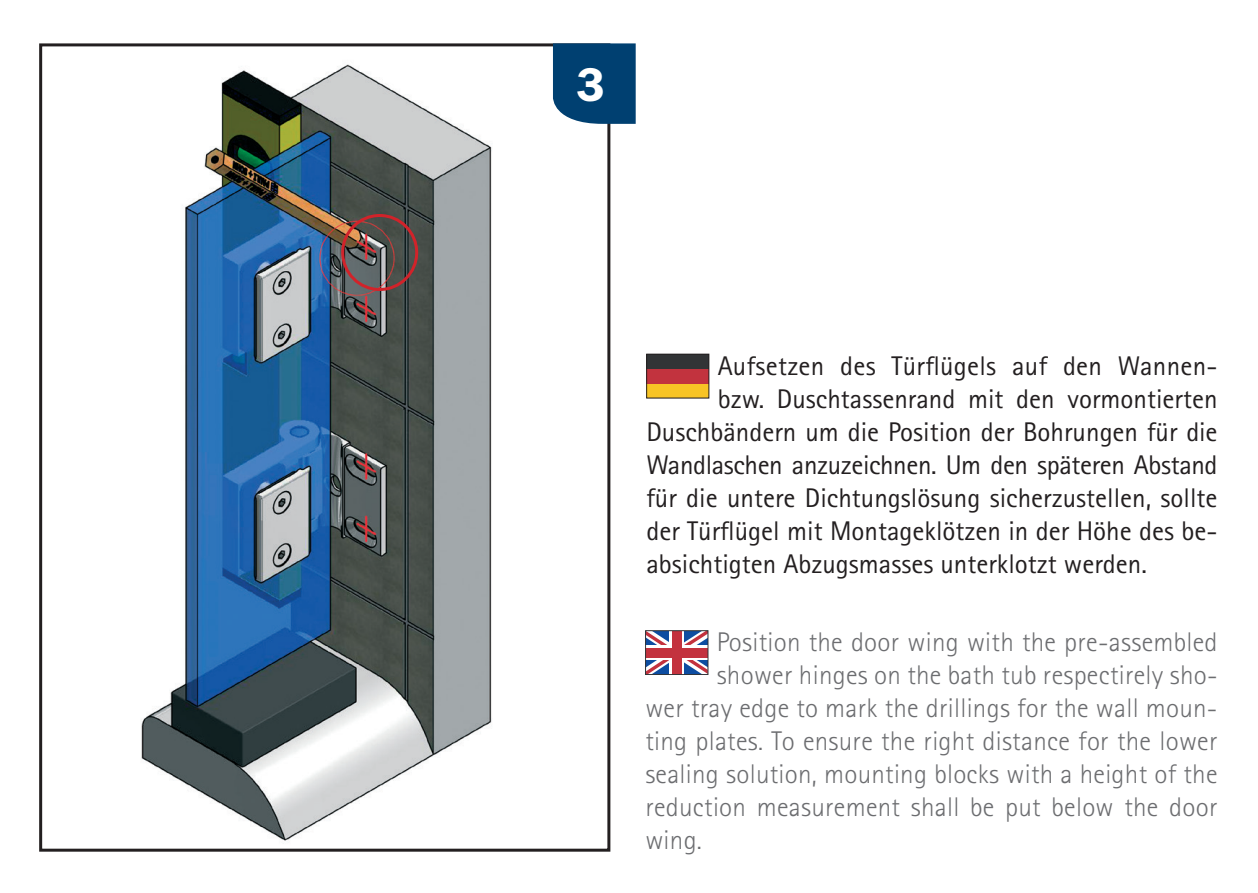
<style>
.page{position:relative;width:1258px;height:893px;background:#fff}
.page>*{position:absolute;margin:0;border:0;box-sizing:border-box;transform-origin:0 0}
.t1{font:600 48.9px "Franklin Got Itc TCE";color:#fff}
.t2{font:27px "Rotis Sans Serif";color:#231f20}
.t3{font:300 27px "Rotis Sans Serif";letter-spacing:.01em;color:#6c6d70}
</style>
<div class="page">
<img style="left:141px;top:64px;width:351px;height:777px">
<div style="left:39px;top:43px;width:571px;height:808px;border:3px solid #231f20"></div>
<div style="left:553px;top:43px;width:82px;height:81px;background:#004071"></div>
<svg style="left:647px;top:632px;width:59px;height:40px"></svg>
<svg style="left:669px;top:632px;width:14px;height:40px"></svg>
<svg style="left:647px;top:645px;width:59px;height:15px"></svg>
<div style="left:672px;top:631px;width:9px;height:43px;background:#c3323e"></div>
<div style="left:645px;top:648px;width:63px;height:9px;background:#c3323e"></div>
<div style="left:645px;top:630px;width:63px;height:44px;border:1px solid #323436"></div>
<div style="left:646px;top:383px;width:63px;height:15px;background:#f8c425"></div>
<div style="left:646px;top:369px;width:63px;height:14px;background:#c2333e"></div>
<div style="left:646px;top:354px;width:63px;height:15px;background:#323436"></div>
<div style="left:646px;top:354px;width:63px;height:44px;border:1px solid #231f20"></div>
<div style="left:341px;top:214px;width:77px;height:77px;border:3px solid #d1232a;border-radius:50%"></div>
<h1 class="t1" style="left:576px;top:58px;width:30px">3</h1>
<p class="t2" style="left:717px;top:349px;width:501px">Aufsetzen des Türflügels auf den Wannen-</p>
<p class="t2" style="left:717px;top:382px;width:501px">bzw. Duschtassenrand mit den vormontierten</p>
<p class="t2" style="left:646px;top:415px;width:572px">Duschbändern um die Position der Bohrungen für die</p>
<p class="t2" style="left:646px;top:448px;width:572px">Wandlaschen anzuzeichnen. Um den späteren Abstand</p>
<p class="t2" style="left:646px;top:481px;width:572px">für die untere Dichtungslösung sicherzustellen, sollte</p>
<p class="t2" style="left:646px;top:514px;width:572px">der Türflügel mit Montageklötzen in der Höhe des be-</p>
<p class="t2" style="left:646px;top:547px;width:502px">absichtigten Abzugsmasses unterklotzt werden.</p>
<p class="t3" style="left:716px;top:626px;width:502px">Position the door wing with the pre-assembled</p>
<p class="t3" style="left:716px;top:659px;width:502px">shower hinges on the bath tub respectirely sho-</p>
<p class="t3" style="left:645px;top:692px;width:573px">wer tray edge to mark the drillings for the wall moun-</p>
<p class="t3" style="left:645px;top:725px;width:573px">ting plates. To ensure the right distance for the lower</p>
<p class="t3" style="left:645px;top:758px;width:573px">sealing solution, mounting blocks with a height of the</p>
<p class="t3" style="left:645px;top:791px;width:573px">reduction measurement shall be put below the door</p>
<p class="t3" style="left:645px;top:824px;width:58px">wing.</p>
</div>
